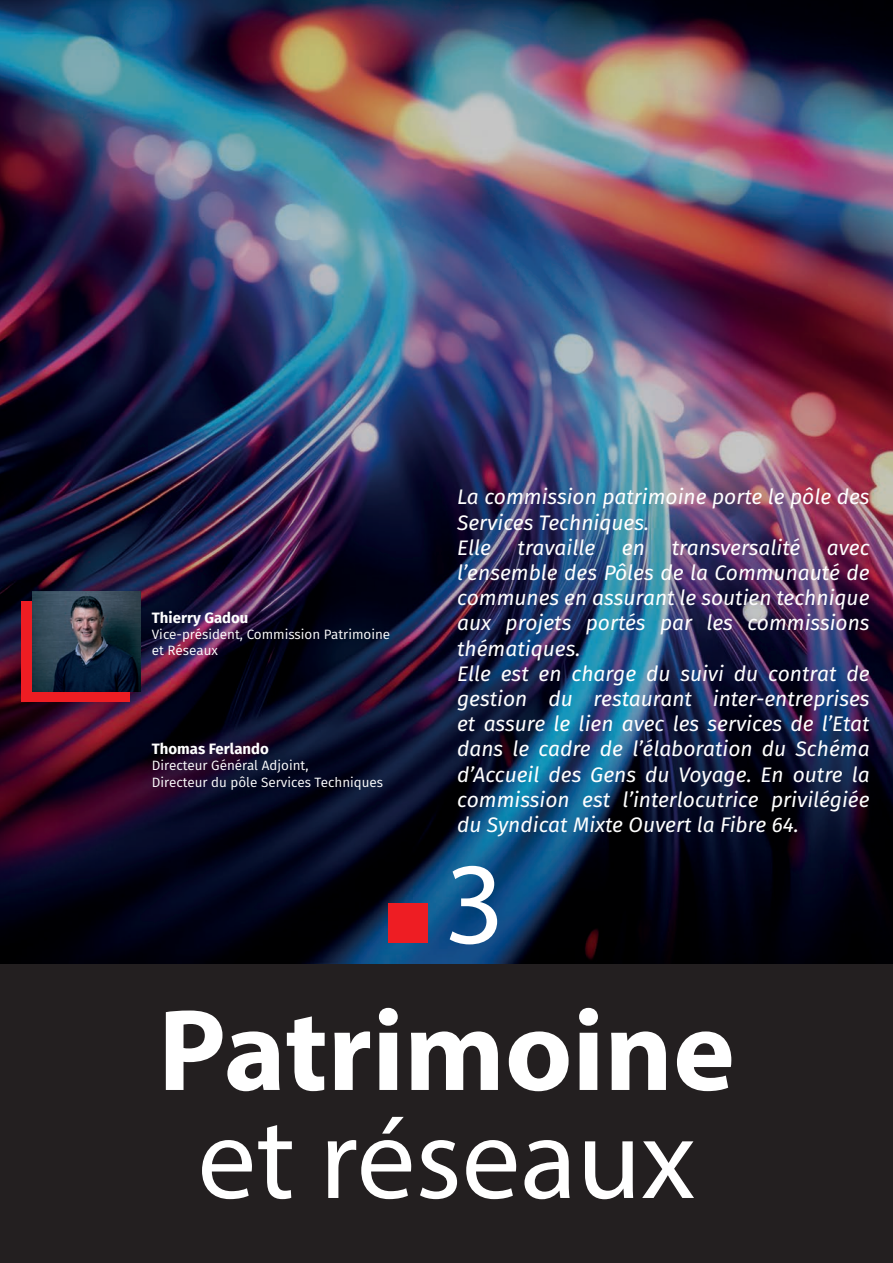
<style>
.page{position:relative;width:893px;height:1263px;background:#fff}
.page>*{position:absolute;margin:0;border:0;box-sizing:border-box;transform-origin:0 0}
.t1{font:700 117px "Myriad Pro";color:#fff}
.t2{font:117px "Myriad Pro";color:#fff}
.t3{font:italic 21px/25.2px "Fira Sans";color:#fff}
.t4{font:700 15px "Fira Sans";color:#fff}
.t5{font:13.5px/16.2px "Fira Sans";color:#fff}
</style>
<div class="page">
<div style="left:0;top:927px;width:893px;height:336px;background:#231f20"></div>
<img style="left:0;top:0;width:893px;height:963px">
<div style="left:21px;top:601px;width:109px;height:101px;background:#ee1d23"></div>
<img style="left:32px;top:591px;width:109px;height:101px">
<div style="left:388px;top:904px;width:40px;height:39px;background:#ee1d23"></div>
<p class="t4" style="left:152px;top:605px;width:98px">Thierry Gadou</p>
<p class="t5" style="left:152px;top:626px;width:240px">Vice-président, Commission Patrimoine et Réseaux</p>
<p class="t4" style="left:152px;top:736px;width:118px">Thomas Ferlando</p>
<p class="t5" style="left:152px;top:757px;width:233px">Directeur Général Adjoint,<br>Directeur du pôle Services Techniques</p>
<p class="t3" style="left:457px;top:484px;width:414px">La commission patrimoine porte le pôle des<br>Services Techniques.<br>Elle</p>
<p class="t3" style="left:518px;top:534px;width:79px">travaille</p>
<p class="t3" style="left:622px;top:534px;width:25px">en</p>
<p class="t3" style="left:672px;top:534px;width:130px">transversalité</p>
<p class="t3" style="left:457px;top:534px;width:414px;text-indent:370px">avec l’ensemble des Pôles de la Communauté de communes en assurant le soutien technique aux projets portés par les commissions thématiques.<br>Elle est en charge du suivi du contrat de gestion du restaurant inter-entreprises et assure le lien avec les services de l’Etat dans le cadre de l’élaboration du Schéma d’Accueil des Gens du Voyage. En outre la commission est l’interlocutrice privilégiée du Syndicat Mixte Ouvert la Fibre 64.</p>
<h1 class="t2" style="left:445px;top:832px;width:62px">3</h1>
<h1 class="t1" style="left:158px;top:974px;width:578px">Patrimoine</h1>
<h1 class="t2" style="left:198px;top:1086px;width:499px">et réseaux</h1>
</div>
